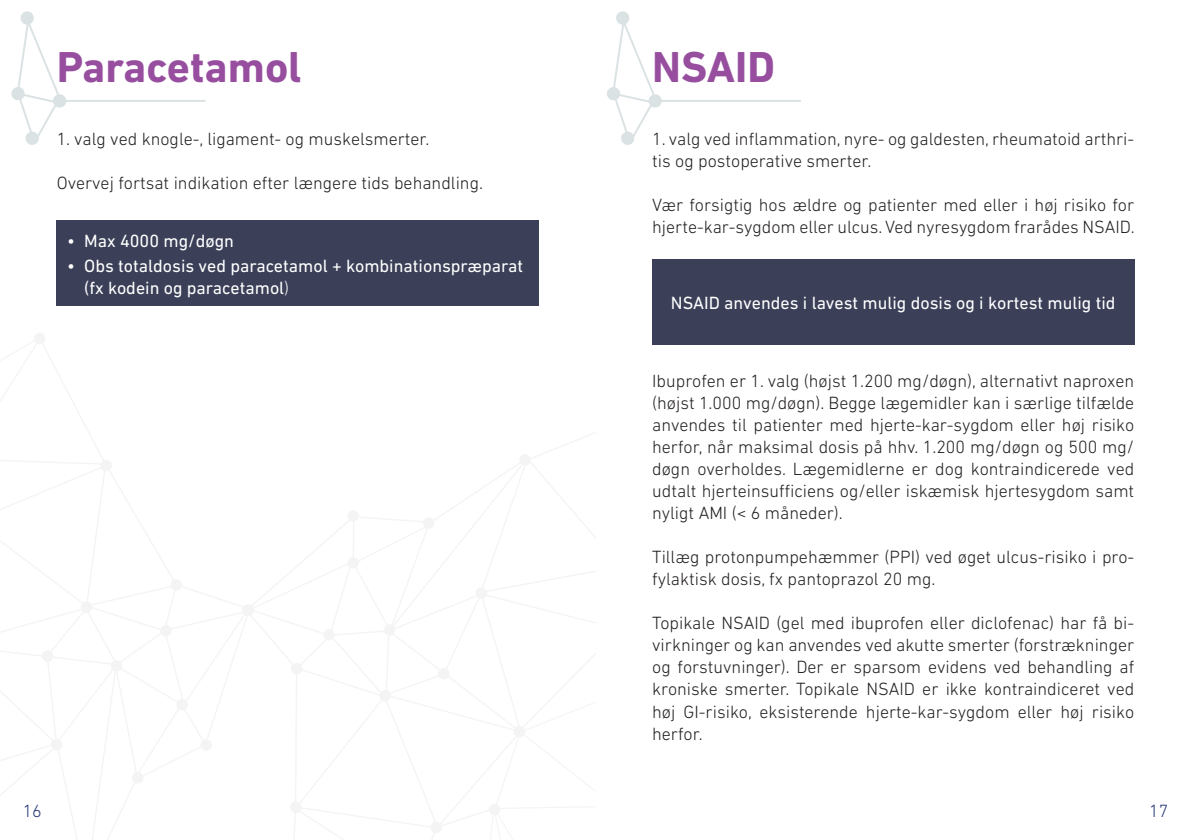
<style>
.page{position:relative;width:1191px;height:840px;background:#fff}
.page>*{position:absolute;margin:0;border:0;box-sizing:border-box;transform-origin:0 0}
.Overskrift{font:700 44px "DIN Next LT Pro";color:#974e9f}
.Brødtekst{font:300 18px/22px "DIN Next LT Pro";color:#231f20}
.Citatboks_brødtekst{font:18px/22px "DIN Next LT Pro";color:#fff}
.t1{font:300 18px "DIN Next LT Pro";color:#2a3a77}
.s1{font-weight:300}
</style>
<div class="page">
<svg style="left:0;top:333px;width:595px;height:506px"></svg>
<div style="left:242px;top:603px;width:12px;height:12px;background:#f2f2f2;border-radius:50%"></div>
<div style="left:323px;top:628px;width:12px;height:12px;background:#f2f2f2;border-radius:50%"></div>
<div style="left:291px;top:662px;width:12px;height:12px;background:#f2f2f2;border-radius:50%"></div>
<div style="left:347px;top:556px;width:12px;height:12px;background:#f2f2f2;border-radius:50%"></div>
<div style="left:383px;top:623px;width:12px;height:12px;background:#f2f2f2;border-radius:50%"></div>
<div style="left:423px;top:516px;width:12px;height:12px;background:#f2f2f2;border-radius:50%"></div>
<div style="left:379px;top:689px;width:12px;height:12px;background:#f2f2f2;border-radius:50%"></div>
<div style="left:290px;top:800px;width:12px;height:12px;background:#f2f2f2;border-radius:50%"></div>
<div style="left:430px;top:820px;width:12px;height:12px;background:#f2f2f2;border-radius:50%"></div>
<div style="left:513px;top:725px;width:12px;height:12px;background:#f2f2f2;border-radius:50%"></div>
<div style="left:519px;top:453px;width:12px;height:12px;background:#f2f2f2;border-radius:50%"></div>
<div style="left:475px;top:586px;width:12px;height:12px;background:#f2f2f2;border-radius:50%"></div>
<div style="left:438px;top:667px;width:12px;height:12px;background:#f2f2f2;border-radius:50%"></div>
<div style="left:488px;top:803px;width:12px;height:12px;background:#f2f2f2;border-radius:50%"></div>
<div style="left:347px;top:509px;width:12px;height:12px;background:#f2f2f2;border-radius:50%"></div>
<div style="left:57px;top:221px;width:482px;height:85px;background:#3b4058"></div>
<div style="left:652px;top:259px;width:482px;height:85px;background:#3b4058"></div>
<hr style="left:653px;top:100px;width:148px;height:2px;background:#083e47">
<svg style="left:607px;top:11px;width:55px;height:134px"></svg>
<hr style="left:58px;top:100px;width:148px;height:2px;background:#083e47">
<svg style="left:11px;top:11px;width:56px;height:134px"></svg>
<p class="Overskrift" style="left:57px;top:41px;width:246px">Paracetamol</p>
<p class="Overskrift" style="left:652px;top:41px;width:124px">NSAID</p>
<p class="Brødtekst" style="left:57px;top:127px;width:374px">1. valg ved knogle-, ligament- og muskelsmerter.</p>
<p class="Brødtekst" style="left:57px;top:171px;width:428px">Overvej fortsat indikation efter længere tids behandling.</p>
<p class="Citatboks_brødtekst" style="left:67px;top:230px;width:168px">• Max 4000 mg/døgn</p>
<p class="Citatboks_brødtekst" style="left:84px;top:255px;width:440px;text-indent:-17px">• Obs totaldosis ved paracetamol + kombinationspræparat (fx kodein og paracetamol<span class="s1">)</span></p>
<p class="Brødtekst" style="left:652px;top:127px;width:483px">1. valg ved inflammation, nyre- og galdesten, rheumatoid arthri&shy;tis og postoperative smerter.</p>
<p class="Brødtekst" style="left:652px;top:193px;width:484px">Vær forsigtig hos ældre og patienter med eller i høj risiko for hjerte-kar-sygdom eller ulcus. Ved nyresygdom frarådes NSAID.</p>
<p class="Citatboks_brødtekst" style="left:671px;top:291px;width:446px">NSAID anvendes i lavest mulig dosis og i kortest mulig tid</p>
<p class="Brødtekst" style="left:652px;top:369px;width:483px;text-align:justify">Ibuprofen er 1. valg (højst 1.200 mg/døgn), alternativt naproxen (højst 1.000 mg/døgn). Begge lægemidler kan i særlige tilfælde anvendes til patienter med hjerte-kar-sygdom eller høj risiko herfor, når maksimal dosis på hhv. 1.200 mg/døgn og 500 mg/ døgn overholdes. Lægemidlerne er dog kontraindicerede ved udtalt hjerteinsufficiens og/eller iskæmisk hjertesygdom samt nyligt AMI (&lt; 6 måneder).</p>
<p class="Brødtekst" style="left:652px;top:545px;width:483px">Tillæg protonpumpehæmmer (PPI) ved øget ulcus-risiko i pro&shy;fylaktisk dosis, fx pantoprazol 20 mg.</p>
<p class="Brødtekst" style="left:652px;top:611px;width:483px;text-align:justify">Topikale NSAID (gel med ibuprofen eller diclofenac) har få bi&shy;virkninger og kan anvendes ved akutte smerter (forstrækninger og forstuvninger). Der er sparsom evidens ved behandling af kroniske smerter. Topikale NSAID er ikke kontraindiceret ved høj GI-risiko, eksisterende hjerte-kar-sygdom eller høj risiko herfor.</p>
<p class="t1" style="left:23px;top:800px;width:21px">16</p>
<p class="t1" style="left:1149px;top:800px;width:21px">17</p>
</div>
